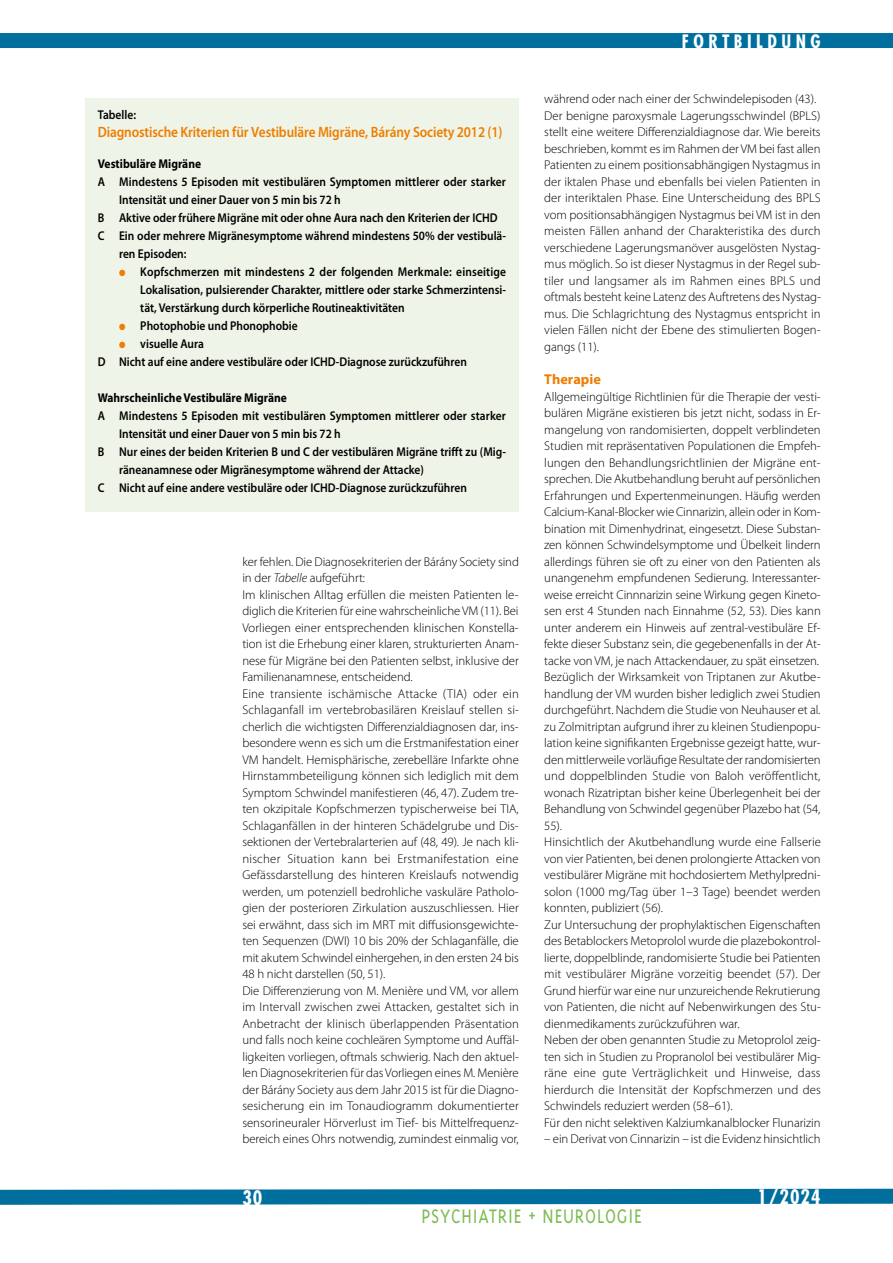
<style>
.page{position:relative;width:893px;height:1263px;background:#fff}
.page>*{position:absolute;margin:0;border:0;box-sizing:border-box;transform-origin:0 0}
.t1{font:300 22.5px "Triplex";letter-spacing:.04em;color:#7ebc56;scale:.88 1}
.t2{font:700 condensed 19.5px "Futura";letter-spacing:.05em;color:#fff}
.t3{font:700 condensed 18px "Futura";letter-spacing:.25em;color:#fff}
.t4{font:600 15px "Myriad Pro";letter-spacing:-.01em;color:#ef7d00;scale:.89 1}
.t5{font:700 14.25px "Myriad Pro";color:#ef7d00}
.t6{font:300 12.75px/16.5px "Myriad Pro";letter-spacing:-.005em;color:#000}
.t7{font:600 12.75px/18px "Myriad Pro";color:#000;text-align:justify;scale:.9 1}
.t8{font:700 12.75px "Myriad Pro";color:#000;scale:.9 1}
.s1{color:#ef7d00}
.s2{font-style:italic}
</style>
<div class="page">
<div style="left:0;top:33px;width:893px;height:15px;background:#006f9e"></div>
<svg style="left:0;top:1188px;width:893px;height:17px"></svg>
<div style="left:85px;top:98px;width:434px;height:414px;background:#eef5e8"></div>
<p class="t7" style="left:98px;top:106px;width:44px">Tabelle:</p>
<p class="t4" style="left:98px;top:123px;width:456px">Diagnostische Kriterien für Vestibuläre Migräne, Bárány Society 2012 (1)</p>
<p class="t8" style="left:98px;top:156px;width:116px">Vestibuläre Migräne</p>
<p class="t7" style="left:98px;top:172px;width:455px">A Mindestens 5 Episoden mit vestibulären Symptomen mittlerer oder starker</p>
<p class="t7" style="left:119px;top:190px;width:248px">Intensität und einer Dauer von 5 min bis 72 h</p>
<p class="t7" style="left:98px;top:208px;width:446px">B Aktive oder frühere Migräne mit oder ohne Aura nach den Kriterien der ICHD</p>
<p class="t7" style="left:98px;top:226px;width:455px">C Ein oder mehrere Migränesymptome während mindestens 50% der vestibulä-</p>
<p class="t7" style="left:119px;top:244px;width:77px">ren Episoden:</p>
<p class="t7" style="left:140px;top:262px;width:408px;text-indent:-21px"><span class="s1">●</span> Kopfschmerzen mit mindestens 2 der folgenden Merkmale: einseitige Lokalisation, pulsierender Charakter, mittlere oder starke Schmerzintensi&shy;tät, Verstärkung durch körperliche Routineaktivitäten</p>
<p class="t7" style="left:119px;top:316px;width:200px"><span class="s1">●</span> Photophobie und Phonophobie</p>
<p class="t7" style="left:98px;top:334px;width:412px;text-indent:21px"><span class="s1">●</span> visuelle Aura<br>D Nicht auf eine andere vestibuläre oder ICHD-Diagnose zurückzuführen</p>
<p class="t8" style="left:98px;top:390px;width:212px">Wahrscheinliche Vestibuläre Migräne</p>
<p class="t7" style="left:98px;top:406px;width:455px">A Mindestens 5 Episoden mit vestibulären Symptomen mittlerer oder starker</p>
<p class="t7" style="left:119px;top:424px;width:248px">Intensität und einer Dauer von 5 min bis 72 h</p>
<p class="t7" style="left:98px;top:442px;width:455px">B Nur eines der beiden Kriterien B und C der vestibulären Migräne trifft zu (Mig-</p>
<p class="t7" style="left:119px;top:460px;width:340px">räneanamnese oder Migränesymptome während der Attacke)</p>
<p class="t7" style="left:98px;top:478px;width:412px">C Nicht auf eine andere vestibuläre oder ICHD-Diagnose zurückzuführen</p>
<p class="t6" style="left:242px;top:553px;width:278px">ker fehlen. Die Diagnosekriterien der Bárány Society sind in der <span class="s2">Tabelle</span> aufgeführt:<br>Im klinischen Alltag erfüllen die meisten Patienten le&shy;diglich die Kriterien für eine wahrscheinliche VM (11). Bei Vorliegen einer entsprechenden klinischen Konstella&shy;tion ist die Erhebung einer klaren, strukturierten Anam&shy;nese für Migräne bei den Patienten selbst, inklusive der Familienanamnese, entscheidend.<br>Eine transiente ischämische Attacke (TIA) oder ein Schlaganfall im vertebrobasilären Kreislauf stellen si&shy;cherlich die wichtigsten Differenzialdiagnosen dar, ins&shy;besondere wenn es sich um die Erstmanifestation einer VM handelt. Hemisphärische, zerebelläre Infarkte ohne Hirnstammbeteiligung können sich lediglich mit dem Symptom Schwindel manifestieren (46, 47). Zudem tre&shy;ten okzipitale Kopfschmerzen typischerweise bei TIA, Schlaganfällen in der hinteren Schädelgrube und Dis&shy;sektionen der Vertebralarterien auf (48, 49). Je nach kli&shy;nischer Situation kann bei Erstmanifestation eine Gefässdarstellung des hinteren Kreislaufs notwendig werden, um potenziell bedrohliche vaskuläre Patholo&shy;gien der posterioren Zirkulation auszuschliessen. Hier sei erwähnt, dass sich im MRT mit diffusionsgewichte&shy;ten Sequenzen (DWI) 10 bis 20% der Schlaganfälle, die mit akutem Schwindel einhergehen, in den ersten 24 bis 48 h nicht darstellen (50, 51).<br>Die Differenzierung von M. Menière und VM, vor allem im Intervall zwischen zwei Attacken, gestaltet sich in Anbetracht der klinisch überlappenden Präsentation und falls noch keine cochleären Symptome und Auffäl&shy;ligkeiten vorliegen, oftmals schwierig. Nach den aktuel&shy;len Diagnosekriterien für das Vorliegen eines M. Menière der Bárány Society aus dem Jahr 2015 ist für die Diagno&shy;sesicherung ein im Tonaudiogramm dokumentierter sensorineuraler Hörverlust im Tief- bis Mittelfrequenz&shy;bereich eines Ohrs notwendig, zumindest einmalig vor,</p>
<h3 class="t3" style="left:682px;top:30px;width:140px">FORTBILDUNG</h3>
<p class="t6" style="left:544px;top:91px;width:278px">während oder nach einer der Schwindelepisoden (43).<br>Der benigne paroxysmale Lagerungsschwindel (BPLS) stellt eine weitere Differenzialdiagnose dar. Wie bereits beschrieben, kommt es im Rahmen der VM bei fast allen Patienten zu einem positionsabhängigen Nystagmus in der iktalen Phase und ebenfalls bei vielen Patienten in der interiktalen Phase. Eine Unterscheidung des BPLS vom positionsabhängigen Nystagmus bei VM ist in den meisten Fällen anhand der Charakteristika des durch verschiedene Lagerungsmanöver ausgelösten Nystag&shy;mus möglich. So ist dieser Nystagmus in der Regel sub&shy;tiler und langsamer als im Rahmen eines BPLS und oftmals besteht keine Latenz des Auftretens des Nystag&shy;mus. Die Schlagrichtung des Nystagmus entspricht in vielen Fällen nicht der Ebene des stimulierten Bogen&shy;gangs (11).</p>
<p class="t5" style="left:544px;top:371px;width:58px">Therapie</p>
<p class="t6" style="left:544px;top:388px;width:278px">Allgemeingültige Richtlinien für die Therapie der vesti&shy;bulären Migräne existieren bis jetzt nicht, sodass in Er&shy;mangelung von randomisierten, doppelt verblindeten Studien mit repräsentativen Populationen die Empfeh&shy;lungen den Behandlungsrichtlinien der Migräne ent&shy;sprechen. Die Akutbehandlung beruht auf persönlichen Erfahrungen und Expertenmeinungen. Häufig werden Calcium-Kanal-Blocker wie Cinnarizin, allein oder in Kom&shy;bination mit Dimenhydrinat, eingesetzt. Diese Substan&shy;zen können Schwindelsymptome und Übelkeit lindern allerdings führen sie oft zu einer von den Patienten als unangenehm empfundenen Sedierung. Interessanter&shy;weise erreicht Cinnnarizin seine Wirkung gegen Kineto&shy;sen erst 4 Stunden nach Einnahme (52, 53). Dies kann unter anderem ein Hinweis auf zentral-vestibuläre Ef&shy;fekte dieser Substanz sein, die gegebenenfalls in der At&shy;tacke von VM, je nach Attackendauer, zu spät einsetzen.<br>Bezüglich der Wirksamkeit von Triptanen zur Akutbe&shy;handlung der VM wurden bisher lediglich zwei Studien durchgeführt. Nachdem die Studie von Neuhauser et al. zu Zolmitriptan aufgrund ihrer zu kleinen Studienpopu&shy;lation keine signifikanten Ergebnisse gezeigt hatte, wur&shy;den mittlerweile vorläufige Resultate der randomisierten und doppelblinden Studie von Baloh veröffentlicht, wonach Rizatriptan bisher keine Überlegenheit bei der Behandlung von Schwindel gegenüber Plazebo hat (54, 55).<br>Hinsichtlich der Akutbehandlung wurde eine Fallserie von vier Patienten, bei denen prolongierte Attacken von vestibulärer Migräne mit hochdosiertem Methylpredni&shy;solon (1000 mg/Tag über 1–3 Tage) beendet werden konnten, publiziert (56).<br>Zur Untersuchung der prophylaktischen Eigenschaften des Betablockers Metoprolol wurde die plazebokontrol&shy;lierte, doppelblinde, randomisierte Studie bei Patienten mit vestibulärer Migräne vorzeitig beendet (57). Der Grund hierfür war eine nur unzureichende Rekrutierung von Patienten, die nicht auf Nebenwirkungen des Stu&shy;dienmedikaments zurückzuführen war.<br>Neben der oben genannten Studie zu Metoprolol zeig&shy;ten sich in Studien zu Propranolol bei vestibulärer Mig&shy;räne eine gute Verträglichkeit und Hinweise, dass hierdurch die Intensität der Kopfschmerzen und des Schwindels reduziert werden (58–61).<br>Für den nicht selektiven Kalziumkanalblocker Flunarizin</p>
<p class="t6" style="left:544px;top:1131px;width:278px">– ein Derivat von Cinnarizin – ist die Evidenz hinsichtlich</p>
<h2 class="t2" style="left:242px;top:1185px;width:22px">30</h2>
<h2 class="t2" style="left:757px;top:1184px;width:65px">1/2024</h2>
<h1 class="t1" style="left:421px;top:1203px;width:252px">PSYCHIATRIE + NEUROLOGIE</h1>
</div>
